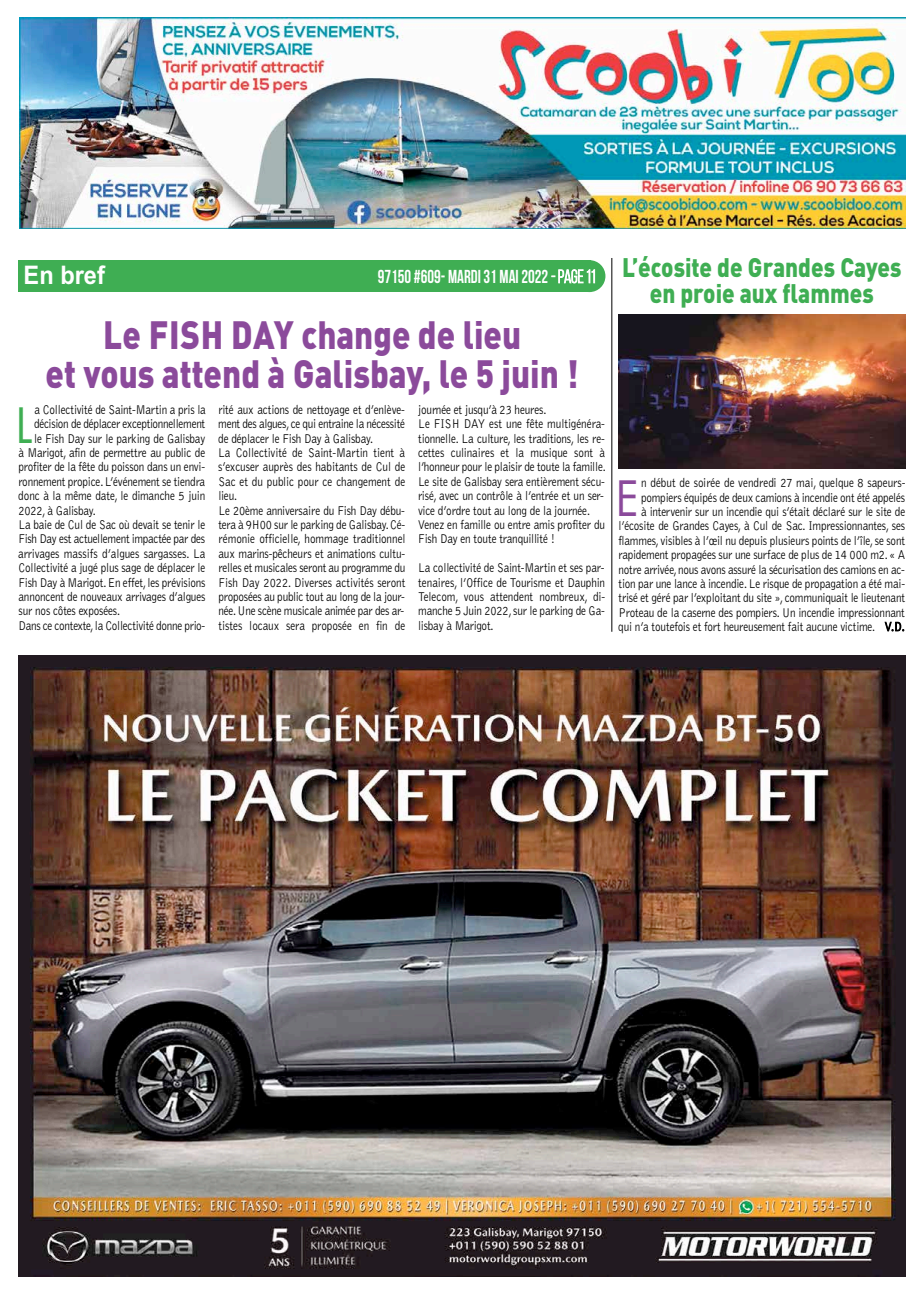
<style>
.page{position:relative;width:922px;height:1294px;background:#fff}
.page>*{position:absolute;margin:0;border:0;box-sizing:border-box;transform-origin:0 0}
.t1{font:47.38px "Futura";color:#3fae53;scale:.9 1}
.t2{font:47.38px "Futura";color:#8b4a9b;scale:.9 1}
.t3{font:900 39px/39px "DIN Pro";color:#8b4a9b;text-align:center;scale:.85 1}
.t4{font:900 26.5px/26.5px "DIN Pro";color:#3fae53;text-align:center;scale:.85 1}
.t5{font:700 25.62px "Arial";color:#fff;scale:.92 1}
.t6{font:700 18.75px "Bebas Neue";color:#fff;scale:.9 1}
.t7{font:300 13.12px/14.4px "Bell Gothic";letter-spacing:-.015em;color:#000;scale:.85 1}
.s1{font-weight:400}
</style>
<div class="page">
<hr style="left:611px;top:258px;width:1px;height:373px;background:#000">
<img style="left:19px;top:18px;width:886px;height:210px">
<svg style="left:884px;top:622px;width:19px;height:10px"></svg>
<img style="left:19px;top:656px;width:885px;height:620px">
<div style="left:19px;top:260px;width:571px;height:32px;background:#3fae53"></div>
<div style="left:573px;top:260px;width:32px;height:32px;background:#3fae53;border-radius:50%"></div>
<svg style="left:551px;top:269px;width:44px;height:14px"></svg>
<img style="left:618px;top:314px;width:286px;height:155px">
<h3 class="t5" style="left:24px;top:258px;width:90px">En bref</h3>
<h3 class="t6" style="left:378px;top:266px;width:243px">97150 #609- MARDI31 MAI2022 <span class="s1">-page11</span></h3>
<h2 class="t3" style="left:46px;top:310px;width:628px">Le FISH DAY change de lieu<br>et vous attend à Galisbay, le 5 juin !</h2>
<h1 class="t1" style="left:16px;top:395px;width:19px">L</h1>
<p class="t7" style="left:35px;top:403px;width:203px">a Collectivité de Saint-Martin a pris la</p>
<p class="t7" style="left:34px;top:417px;width:203px">décision de déplacer exceptionnellement</p>
<p class="t7" style="left:34px;top:431px;width:203px">le Fish Day sur le parking de Galisbay</p>
<p class="t7" style="left:18px;top:446px;width:221px">à Marigot, afin de permettre au public de</p>
<p class="t7" style="left:18px;top:460px;width:221px">profiter de la fête du poisson dans un envi-</p>
<p class="t7" style="left:18px;top:474px;width:221px">ronnement propice.L’événement se tiendra</p>
<p class="t7" style="left:18px;top:489px;width:221px">donc à la même date, le dimanche 5 juin</p>
<p class="t7" style="left:18px;top:503px;width:93px">2022, à Galisbay.</p>
<p class="t7" style="left:18px;top:518px;width:221px">La baie de Cul de Sac où devait se tenir le</p>
<p class="t7" style="left:18px;top:532px;width:221px">Fish Day est actuellement impactée par des</p>
<p class="t7" style="left:18px;top:546px;width:221px">arrivages massifs d’algues sargasses. La</p>
<p class="t7" style="left:18px;top:561px;width:221px">Collectivité a jugé plus sage de déplacer le</p>
<p class="t7" style="left:18px;top:575px;width:221px">Fish Day à Marigot.En effet,les prévisions</p>
<p class="t7" style="left:19px;top:589px;width:221px">annoncent de nouveaux arrivages d’algues</p>
<p class="t7" style="left:19px;top:604px;width:121px">sur nos côtes exposées.</p>
<p class="t7" style="left:19px;top:618px;width:221px">Dans ce contexte,la Collectivité donne prio-</p>
<p class="t7" style="left:218px;top:403px;width:222px">rité aux actions de nettoyage et d’enlève&shy;ment des algues, ce qui entraine la nécessité de déplacer le Fish Day à Galisbay.<br>La Collectivité de Saint-Martin tient à s’excuser auprès des habitants de Cul de Sac et du public pour ce changement de lieu.<br>Le 20ème anniversaire du Fish Day débu&shy;tera à 9H00 sur le parking de Galisbay.Cé&shy;rémonie officielle, hommage traditionnel aux marins-pêcheurs et animations cultu&shy;relles et musicales seront au programme du Fish Day 2022. Diverses activités seront proposées au public tout au long de la jour&shy;née.Une scène musicale animée par des ar&shy;tistes locaux sera proposée en fin de</p>
<p class="t7" style="left:418px;top:403px;width:222px">journée et jusqu’à 23 heures.<br>Le FISH DAY est une fête multigénéra&shy;tionnelle. La culture, les traditions, les re&shy;cettes culinaires et la musique sont à l’honneur pour le plaisir de toute la famille.<br>Le site de Galisbay sera entièrement sécu&shy;risé, avec un contrôle à l’entrée et un ser&shy;vice d’ordre tout au long de la journée.<br>Venez en famille ou entre amis profiter du Fish Day en toute tranquillité !</p>
<p class="t7" style="left:418px;top:561px;width:221px;text-align:justify">La collectivité de Saint-Martin et ses par&shy;tenaires, l’Office de Tourisme et Dauphin Telecom, vous attendent nombreux, di&shy;manche 5 Juin 2022,sur le parking de Ga&shy;lisbay à Marigot.</p>
<h3 class="t4" style="left:622px;top:250px;width:330px">L’écosite de Grandes Cayes en proie aux flammes</h3>
<p class="t7" style="left:618px;top:476px;width:339px;text-align:right">n début de soirée de vendredi 27 mai, quelque 8 sapeurs&shy;pompiers équipés de deux camions à incendie ont été appelés<br>à intervenir sur un incendie qui s’était déclaré sur le site de l’écosite de Grandes Cayes, à Cul de Sac. Impressionnantes, ses flammes, visibles à l’œil nu depuis plusieurs points de l’île,se sont rapidement propagées sur une surface de plus de 14 000 m2. « A notre arrivée,nous avons assuré la sécurisation des camions en ac&shy;tion par une lance à incendie.Le risque de propagation a été mai&shy;trisé et géré par l’exploitant du site », communiquait le lieutenant Proteau de la caserne des pompiers. Un incendie impressionnant qui n’a toutefois et fort heureusement fait aucune victime. V.D.</p>
<h1 class="t2" style="left:616px;top:468px;width:27px">E</h1>
</div>
